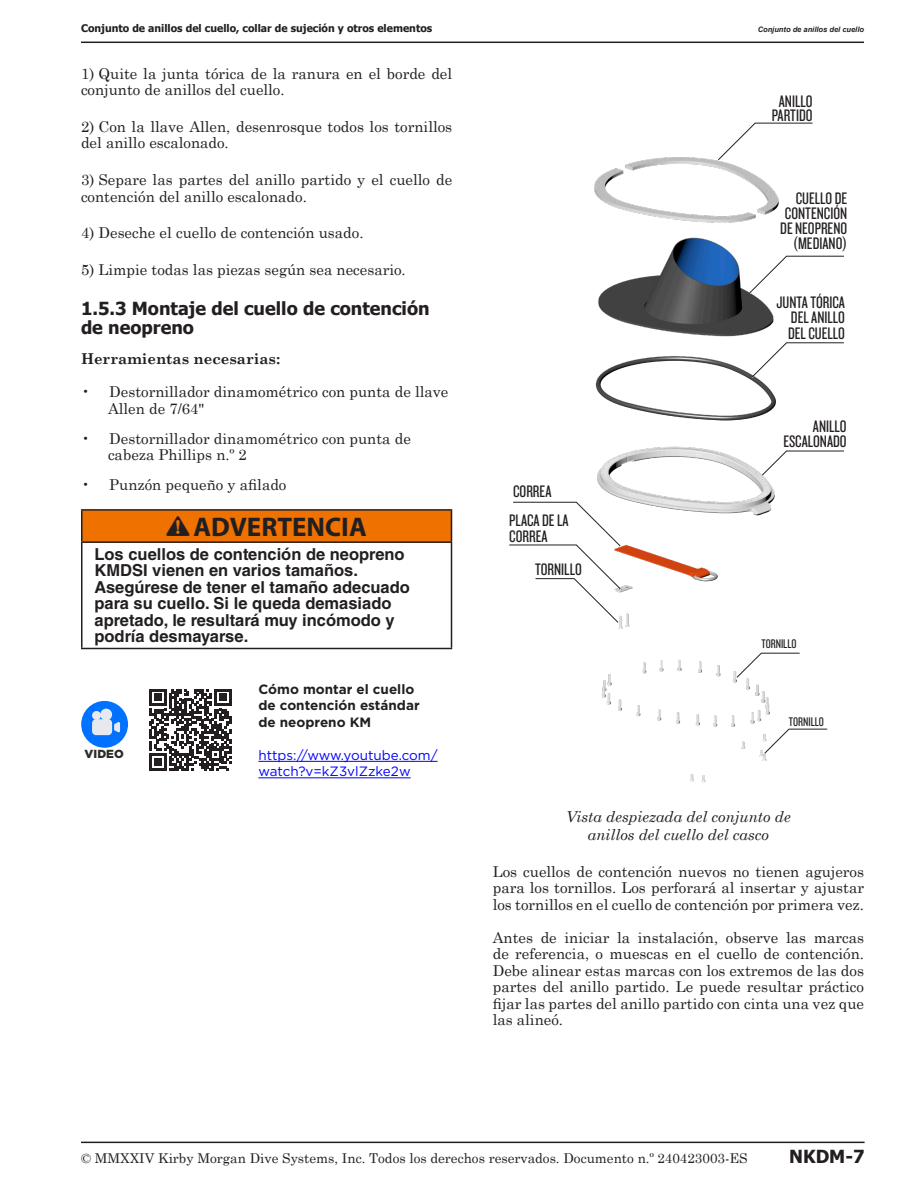
<style>
.page{position:relative;width:918px;height:1188px;background:#fff}
.page>*{position:absolute;margin:0;border:0;box-sizing:border-box;transform-origin:0 0}
.t1{font:700 27px "Myriad Pro";color:#231f20}
.t2{font:700 18px/19.5px "Tahoma";color:#231f20}
.t3{font:17.25px/15.1px "Knockout HTF28 Junior Featherwt";color:#231f20;text-align:right}
.DSI_2004_Warning{font:700 16.5px/16.5px "Helvetica LT Std";color:#231f20}
._2011_DSI_Body_Text{font:15px/16.5px "Century Schoolbook";color:#231f20}
.t4{font:italic 15px/18px "Century Schoolbook";color:#231f20;text-align:center}
._2011_DSI_Body_Text-2{font:700 15px "Century Schoolbook";color:#231f20}
.t5{font:13.5px "Century Schoolbook";color:#231f20}
.Note{font:700 13.5px/16.5px "Gotham";color:#231f20}
.Note-2{font:13.5px/16.5px "Gotham";color:#00f}
.t6{font:13.05px "Knockout HTF28 Junior Featherwt";color:#231f20}
.t7{font:900 11.7px "Gotham HTF";color:#2d2b27}
.t8{font:700 10.5px "Tahoma";color:#231f20}
.t9{font:italic 700 7.5px "Arial";color:#231f20}
.s1{font-family:"ANSI Exclamation Mark";font-weight:400}
</style>
<div class="page">
<div style="left:82px;top:510px;width:370px;height:32px;background:#ef7100"></div>
<hr style="left:81px;top:543px;width:1px;height:105px;background:#231f20">
<hr style="left:451px;top:543px;width:1px;height:105px;background:#231f20">
<hr style="left:81px;top:648px;width:371px;height:1px;background:#231f20">
<hr style="left:81px;top:509px;width:371px;height:2px;background:#231f20">
<hr style="left:81px;top:511px;width:1px;height:30px;background:#231f20">
<hr style="left:451px;top:511px;width:1px;height:30px;background:#231f20">
<hr style="left:81px;top:541px;width:371px;height:2px;background:#231f20">
<div style="left:81px;top:701px;width:47px;height:47px;background:#0072ff;border-radius:50%"></div>
<div style="left:92px;top:719px;width:20px;height:16px;background:#e6e9ed;border-radius:4px"></div>
<svg style="left:114px;top:722px;width:6px;height:11px"></svg>
<div style="left:92px;top:711px;width:9px;height:9px;background:#e6e9ed;border-radius:50%"></div>
<div style="left:100px;top:709px;width:12px;height:11px;background:#e6e9ed;border-radius:50%"></div>
<svg style="left:149px;top:689px;width:82px;height:82px"></svg>
<hr style="left:258px;top:761px;width:180px;height:1px;background:#00f">
<hr style="left:258px;top:778px;width:153px;height:1px;background:#00f">
<img style="left:555px;top:122px;width:266px;height:661px">
<div style="left:719px;top:123px;width:94px;height:38px;background:#fff"></div>
<svg style="left:718px;top:123px;width:95px;height:37px"></svg>
<div style="left:750px;top:256px;width:95px;height:38px;background:#fff"></div>
<svg style="left:749px;top:256px;width:95px;height:37px"></svg>
<div style="left:752px;top:343px;width:93px;height:35px;background:#fff"></div>
<svg style="left:752px;top:343px;width:92px;height:34px"></svg>
<svg style="left:762px;top:451px;width:82px;height:25px"></svg>
<svg style="left:509px;top:502px;width:112px;height:121px"></svg>
<svg style="left:737px;top:653px;width:63px;height:25px"></svg>
<svg style="left:764px;top:729px;width:64px;height:25px"></svg>
<hr style="left:81px;top:1142px;width:784px;height:1px;background:#231f20">
<hr style="left:81px;top:42px;width:783px;height:1px;background:#231f20">
<p class="t8" style="left:81px;top:21px;width:353px">Conjunto de anillos del cuello, collar de sujeción y otros elementos</p>
<p class="t9" style="left:758px;top:24px;width:108px">Conjunto de anillos del cuello</p>
<p class="_2011_DSI_Body_Text" style="left:81px;top:65px;width:373px">1) Quite la junta tórica de la ranura en el borde del conjunto de anillos del cuello.</p>
<p class="_2011_DSI_Body_Text" style="left:81px;top:118px;width:373px">2) Con la llave Allen, desenrosque todos los tornillos del anillo escalonado.</p>
<p class="_2011_DSI_Body_Text" style="left:81px;top:171px;width:373px">3) Separe las partes del anillo partido y el cuello de contención del anillo escalonado.</p>
<p class="_2011_DSI_Body_Text" style="left:81px;top:224px;width:284px">4) Deseche el cuello de contención usado.</p>
<p class="_2011_DSI_Body_Text" style="left:81px;top:261px;width:326px">5) Limpie todas las piezas según sea necesario.</p>
<p class="t2" style="left:81px;top:297px;width:350px">1.5.3 Montaje del cuello de contención de neopreno</p>
<p class="_2011_DSI_Body_Text-2" style="left:81px;top:350px;width:201px">Herramientas necesarias:</p>
<p class="_2011_DSI_Body_Text" style="left:108px;top:383px;width:342px;text-indent:-27px">• Destornillador dinamométrico con punta de llave<br>Allen de 7/64"</p>
<p class="_2011_DSI_Body_Text" style="left:108px;top:430px;width:304px;text-indent:-27px">• Destornillador dinamométrico con punta de cabeza Phillips n.º 2</p>
<p class="_2011_DSI_Body_Text" style="left:81px;top:476px;width:207px">• Punzón pequeño y afilado</p>
<p class="t1" style="left:167px;top:509px;width:202px"><span class="s1">B</span> ADVERTENCIA</p>
<p class="DSI_2004_Warning" style="left:94px;top:546px;width:317px">Los cuellos de contención de neopreno KMDSI vienen en varios tamaños.<br>Asegúrese de tener el tamaño adecuado para su cuello. Si le queda demasiado apretado, le resultará muy incómodo y podría desmayarse.</p>
<p class="t7" style="left:85px;top:747px;width:41px">VIDEO</p>
<p class="Note" style="left:258px;top:681px;width:163px">Cómo montar el cuello de contención estándar de neopreno KM</p>
<p class="Note-2" style="left:258px;top:747px;width:181px">https://www.youtube.com/ watch?v=kZ3vlZzke2w</p>
<p class="t3" style="left:772px;top:95px;width:42px;line-height:14.1px;text-align:center">ANILLO<br>PARTIDO</p>
<p class="t3" style="left:780px;top:191px;width:68px">CUELLO DE<br>CONTENCIÓN<br>DE NEOPRENO (MEDIANO)</p>
<p class="t3" style="left:788px;top:295px;width:58px;text-align:justify;text-indent:-12px">JUNTA TÓRICA DEL ANILLO DEL CUELLO</p>
<p class="t3" style="left:509px;top:477px;width:61px;line-height:29.1px;text-align:left">CORREA<br>PLACA DE LA</p>
<p class="t3" style="left:535px;top:519px;width:48px;line-height:33.6px;text-align:left;text-indent:-26px">CORREA<br>TORNILLO</p>
<p class="t3" style="left:783px;top:419px;width:65px">ANILLO<br>ESCALONADO</p>
<p class="t6" style="left:762px;top:637px;width:36px">TORNILLO</p>
<p class="t6" style="left:789px;top:716px;width:36px">TORNILLO</p>
<p class="t4" style="left:566px;top:807px;width:226px">Vista despiezada del conjunto de anillos del cuello del casco</p>
<p class="_2011_DSI_Body_Text" style="left:493px;top:863px;width:373px;text-align:justify">Los cuellos de contención nuevos no tienen agujeros para los tornillos. Los perforará al insertar y ajustar los tornillos en el cuello de contención por primera vez.</p>
<p class="_2011_DSI_Body_Text" style="left:493px;top:929px;width:373px;text-align:justify">Antes de iniciar la instalación, observe las marcas de referencia, o muescas en el cuello de contención.<br>Debe alinear estas marcas con los extremos de las dos partes del anillo partido. Le puede resultar práctico fijar las partes del anillo partido con cinta una vez que las alineó.</p>
<p class="t5" style="left:81px;top:1150px;width:668px">© MMXXIV Kirby Morgan Dive Systems, Inc. Todos los derechos reservados. Documento n.º 240423003-ES</p>
<p class="t2" style="left:789px;top:1146px;width:77px">NKDM-7</p>
</div>
